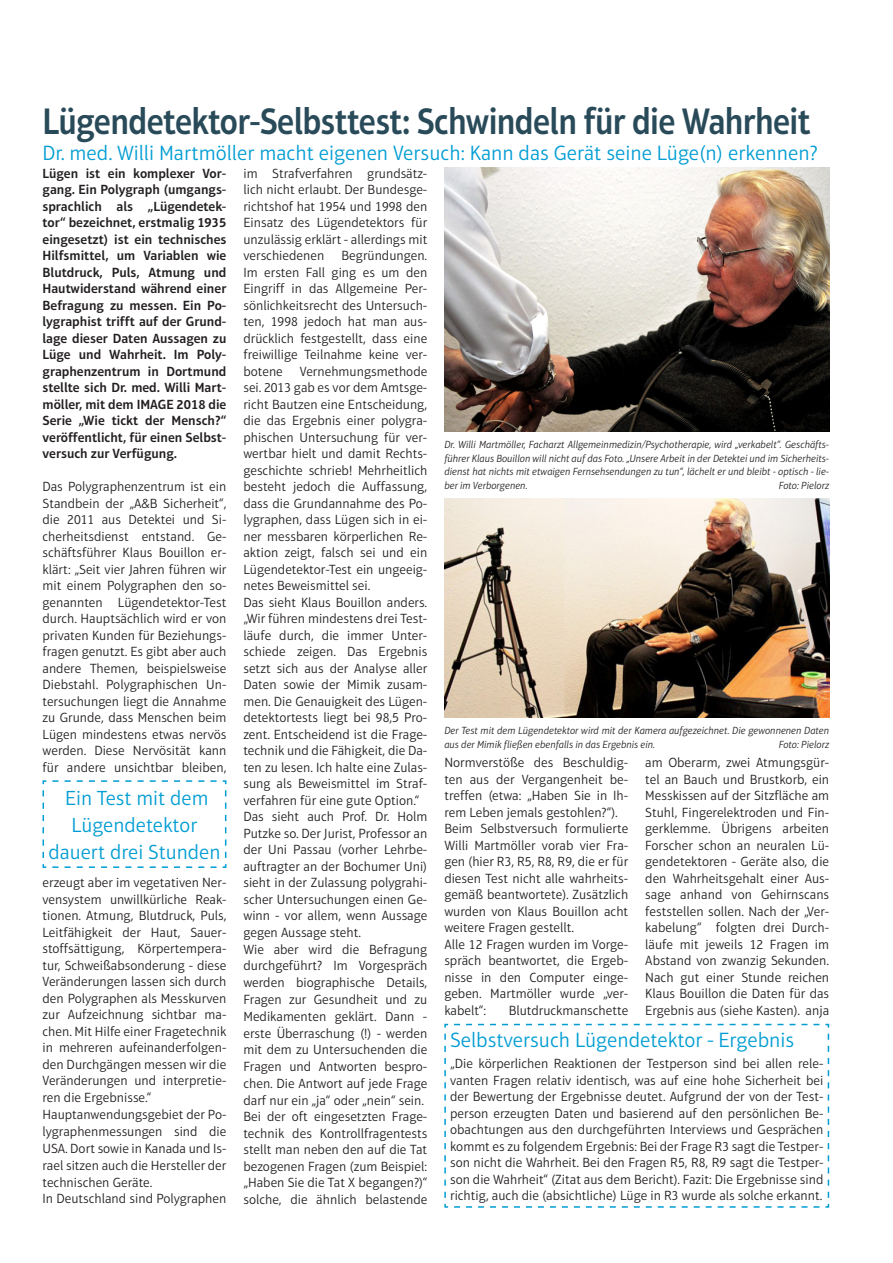
<style>
.page{position:relative;width:893px;height:1263px;background:#fff}
.page>*{position:absolute;margin:0;border:0;box-sizing:border-box;transform-origin:0 0}
.Headline_22pt{font:600 37.5px "Aptifer Sans LT Pro";letter-spacing:-.02em;color:#294a59;scale:.9 1}
.Einleser{font:300 21px "Aptifer Sans LT Pro";color:#009dd3}
.Einleser-2{font:300 20.7px/27px "Aptifer Sans LT Pro";color:#009dd3;text-align:center}
.Fließtext{font:300 13.5px/16.5px "Aptifer Sans LT Pro";color:#231f20;text-align:justify}
.Fließtext-2{font:600 13.5px/16.5px "Aptifer Sans LT Pro";color:#231f20;text-align:justify}
.Bildunterschrift{font:italic 300 10.5px/13.5px "Aptifer Sans LT Pro";color:#231f20;text-align:justify}
</style>
<div class="page">
<img style="left:444px;top:168px;width:385px;height:264px">
<img style="left:444px;top:498px;width:385px;height:219px">
<svg style="left:444px;top:1023px;width:386px;height:185px"></svg>
<svg style="left:42px;top:780px;width:185px;height:88px"></svg>
<p class="Headline_22pt" style="left:43px;top:100px;width:855px">Lügendetektor-Selbsttest: Schwindeln für die Wahrheit</p>
<p class="Einleser" style="left:43px;top:141px;width:777px">Dr. med. Willi Martmöller macht eigenen Versuch: Kann das Gerät seine Lüge(n) erkennen?</p>
<p class="Fließtext-2" style="left:43px;top:165px;width:185px">Lügen ist ein komplexer Vor&shy;gang. Ein Polygraph (umgangs&shy;sprachlich als „Lügendetek&shy;tor“ bezeichnet, erstmalig 1935 eingesetzt) ist ein technisches Hilfsmittel, um Variablen wie Blutdruck, Puls, Atmung und Hautwiderstand während einer Befragung zu messen. Ein Po&shy;lygraphist trifft auf der Grund&shy;lage dieser Daten Aussagen zu Lüge und Wahrheit. Im Poly&shy;graphenzentrum in Dortmund stellte sich Dr. med. Willi Mart&shy;möller, mit dem IMAGE 2018 die Serie „Wie tickt der Mensch?“ veröffentlicht, für einen Selbst&shy;versuch zur Verfügung.</p>
<p class="Fließtext" style="left:43px;top:478px;width:185px">Das Polygraphenzentrum ist ein Standbein der „A&amp;B Sicherheit“, die 2011 aus Detektei und Si&shy;cherheitsdienst entstand. Ge&shy;schäftsführer Klaus Bouillon er&shy;klärt: „Seit vier Jahren führen wir mit einem Polygraphen den so&shy;genannten Lügendetektor-Test durch. Hauptsächlich wird er von privaten Kunden für Beziehungs&shy;fragen genutzt. Es gibt aber auch andere Themen, beispielsweise Diebstahl. Polygraphischen Un&shy;tersuchungen liegt die Annahme zu Grunde, dass Menschen beim Lügen mindestens etwas nervös werden. Diese Nervösität kann für andere unsichtbar bleiben,</p>
<p class="Fließtext" style="left:243px;top:165px;width:185px">im Strafverfahren grundsätz&shy;lich nicht erlaubt. Der Bundesge&shy;richtshof hat 1954 und 1998 den Einsatz des Lügendetektors für unzulässig erklärt - allerdings mit verschiedenen</p>
<p class="Fließtext" style="left:243px;top:247px;width:185px;text-indent:98px">Begründungen.<br>Im ersten Fall ging es um den Eingriff in das Allgemeine Per&shy;sönlichkeitsrecht des Untersuch&shy;ten, 1998 jedoch hat man aus&shy;drücklich festgestellt, dass eine freiwillige Teilnahme keine ver&shy;botene</p>
<p class="Fließtext" style="left:243px;top:363px;width:185px;text-indent:56px">Vernehmungsmethode sei. 2013 gab es vor dem Amtsge&shy;richt Bautzen eine Entscheidung, die das Ergebnis einer polygra&shy;phischen Untersuchung für ver&shy;wertbar hielt und damit Rechts&shy;geschichte schrieb! Mehrheitlich besteht jedoch die Auffassung, dass die Grundannahme des Po&shy;lygraphen, dass Lügen sich in ei&shy;ner messbaren körperlichen Re&shy;aktion zeigt, falsch sei und ein Lügendetektor-Test ein ungeeig&shy;netes Beweismittel sei.</p>
<p class="Fließtext" style="left:243px;top:594px;width:185px">Das sieht Klaus Bouillon anders. „Wir führen mindestens drei Test&shy;läufe durch, die immer Unter&shy;schiede zeigen. Das Ergebnis setzt sich aus der Analyse aller Daten sowie der Mimik zusam&shy;men. Die Genauigkeit des Lügen&shy;detektortests liegt bei 98,5 Pro&shy;zent. Entscheidend ist die Frage&shy;technik und die Fähigkeit, die Da&shy;ten zu lesen. Ich halte eine Zulas&shy;sung als Beweismittel im Straf&shy;verfahren für eine gute Option.“</p>
<p class="Fließtext" style="left:243px;top:808px;width:185px">Das sieht auch Prof. Dr. Holm Putzke so. Der Jurist, Professor an der Uni Passau (vorher Lehrbe&shy;auftragter an der Bochumer Uni) sieht in der Zulassung polygrahi&shy;scher Untersuchungen einen Ge&shy;winn - vor allem, wenn Aussage gegen Aussage steht.</p>
<p class="Fließtext" style="left:243px;top:941px;width:185px">Wie aber wird die Befragung durchgeführt? Im Vorgespräch werden biographische Details, Fragen zur Gesundheit und zu Medikamenten geklärt. Dann - erste Überraschung (!) - werden mit dem zu Untersuchenden die Fragen und Antworten bespro&shy;chen. Die Antwort auf jede Frage darf nur ein „ja“ oder „nein“ sein.</p>
<p class="Fließtext" style="left:243px;top:1108px;width:185px">Bei der oft eingesetzten Frage&shy;technik des Kontrollfragentests stellt man neben den auf die Tat bezogenen Fragen (zum Beispiel: „Haben Sie die Tat X begangen?)“ solche, die ähnlich belastende</p>
<p class="Bildunterschrift" style="left:444px;top:438px;width:386px">Dr. Willi Martmöller, Facharzt Allgemeinmedizin/Psychotherapie, wird „verkabelt“. Geschäfts&shy;führer Klaus Bouillon will nicht auf das Foto. „Unsere Arbeit in der Detektei und im Sicherheits&shy;dienst hat nichts mit etwaigen Fernsehsendungen zu tun“, lächelt er und bleibt - optisch - lie&shy;ber im Verborgenen.</p>
<p class="Bildunterschrift" style="left:779px;top:478px;width:52px">Foto: Pielorz</p>
<p class="Bildunterschrift" style="left:444px;top:724px;width:386px">Der Test mit dem Lügendetektor wird mit der Kamera aufgezeichnet. Die gewonnenen Daten aus der Mimik fließen ebenfalls in das Ergebnis ein.</p>
<p class="Bildunterschrift" style="left:779px;top:738px;width:52px">Foto: Pielorz</p>
<p class="Fließtext" style="left:444px;top:754px;width:185px">Normverstöße des Beschuldig&shy;ten aus der Vergangenheit be&shy;treffen (etwa: „Haben Sie in Ih&shy;rem Leben jemals gestohlen?“).</p>
<p class="Fließtext" style="left:444px;top:820px;width:185px">Beim Selbstversuch formulierte Willi Martmöller vorab vier Fra&shy;gen (hier R3, R5, R8, R9, die er für diesen Test nicht alle wahrheits&shy;gemäß beantwortete). Zusätzlich wurden von Klaus Bouillon acht weitere Fragen gestellt.</p>
<p class="Fließtext" style="left:444px;top:936px;width:185px">Alle 12 Fragen wurden im Vorge&shy;spräch beantwortet, die Ergeb&shy;nisse in den Computer einge&shy;geben. Martmöller wurde „ver&shy;kabelt“:</p>
<p class="Fließtext" style="left:645px;top:754px;width:185px">am Oberarm, zwei Atmungsgür&shy;tel an Bauch und Brustkorb, ein Messkissen auf der Sitzfläche am Stuhl, Fingerelektroden und Fin&shy;gerklemme. Übrigens arbeiten Forscher schon an neuralen Lü&shy;gendetektoren - Geräte also, die den Wahrheitsgehalt einer Aus&shy;sage anhand von Gehirnscans feststellen sollen. Nach der „Ver&shy;kabelung“ folgten drei Durch&shy;läufe mit jeweils 12 Fragen im Abstand von zwanzig Sekunden.<br>Nach gut einer Stunde reichen Klaus Bouillon die Daten für das Ergebnis aus (siehe Kasten). anja</p>
<p class="Einleser-2" style="left:48px;top:784px;width:174px">Ein Test mit dem<br>Lügendetektor dauert drei Stunden</p>
<p class="Fließtext" style="left:43px;top:874px;width:185px">erzeugt aber im vegetativen Ner&shy;vensystem unwillkürliche Reak&shy;tionen. Atmung, Blutdruck, Puls, Leitfähigkeit der Haut, Sauer&shy;stoffsättigung, Körpertempera&shy;tur, Schweißabsonderung - diese Veränderungen lassen sich durch den Polygraphen als Messkurven zur Aufzeichnung sichtbar ma&shy;chen. Mit Hilfe einer Fragetechnik in mehreren aufeinanderfolgen&shy;den Durchgängen messen wir die Veränderungen und interpretie&shy;ren die Ergebnisse.“</p>
<p class="Fließtext" style="left:43px;top:1106px;width:185px;line-height:17px">Hauptanwendungsgebiet der Po&shy;lygraphenmessungen sind die USA. Dort sowie in Kanada und Is&shy;rael sitzen auch die Hersteller der technischen Geräte.</p>
<p class="Fließtext" style="left:43px;top:1190px;width:185px">In Deutschland sind Polygraphen</p>
<p class="Fließtext" style="left:509px;top:1002px;width:121px">Blutdruckmanschette</p>
<p class="Einleser" style="left:450px;top:1028px;width:346px">Selbstversuch Lügendetektor - Ergebnis</p>
<p class="Fließtext" style="left:450px;top:1055px;width:375px">„Die körperlichen Reaktionen der Testperson sind bei allen rele&shy;vanten Fragen relativ identisch, was auf eine hohe Sicherheit bei der Bewertung der Ergebnisse deutet. Aufgrund der von der Test&shy;person erzeugten Daten und basierend auf den persönlichen Be&shy;obachtungen aus den durchgeführten Interviews und Gesprächen kommt es zu folgendem Ergebnis: Bei der Frage R3 sagt die Testper&shy;son nicht die Wahrheit. Bei den Fragen R5, R8, R9 sagt die Testper&shy;son die Wahrheit“ (Zitat aus dem Bericht). Fazit: Die Ergebnisse sind richtig, auch die (absichtliche) Lüge in R3 wurde als solche erkannt.</p>
</div>
